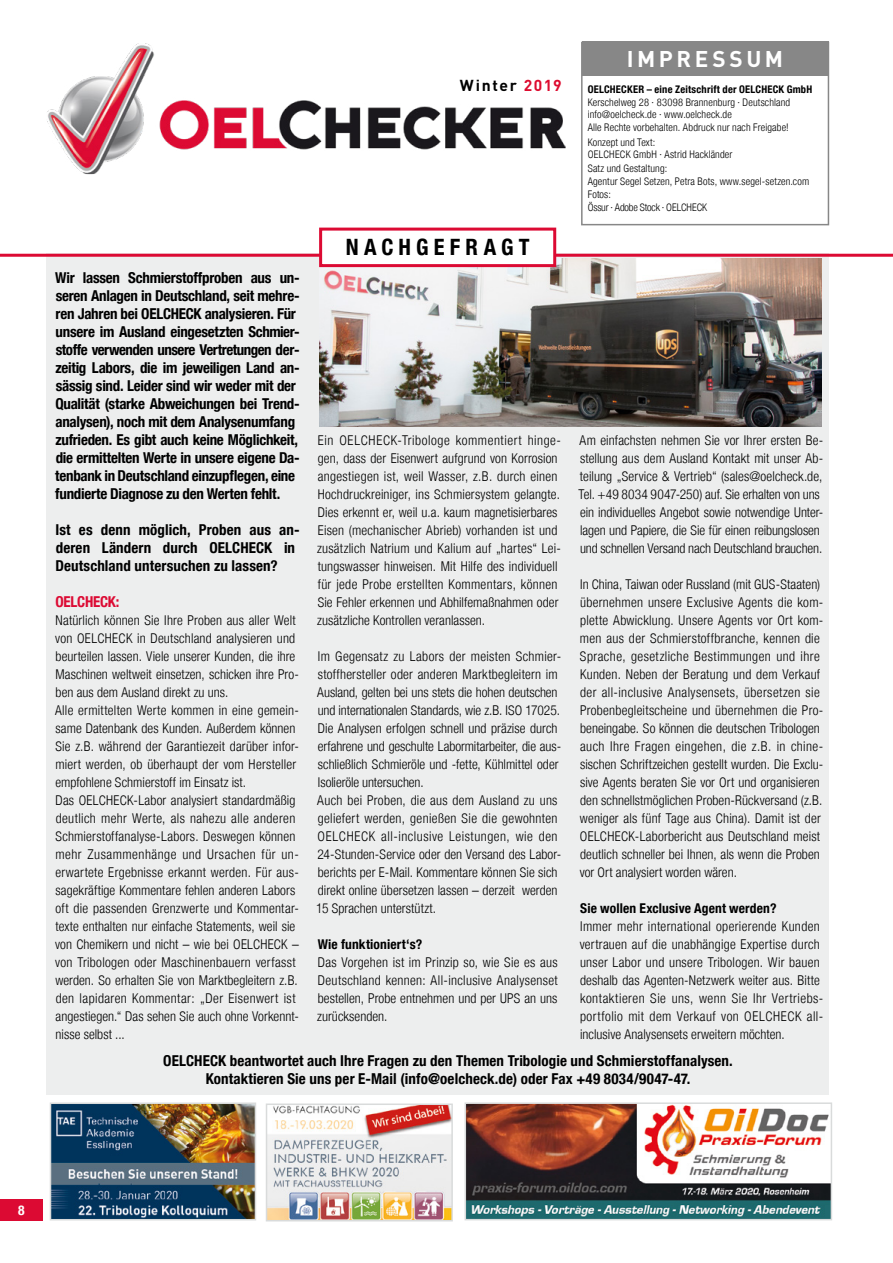
<style>
.page{position:relative;width:893px;height:1263px;background:#fff}
.page>*{position:absolute;margin:0;border:0;box-sizing:border-box;transform-origin:0 0}
.t1{font:700 condensed 22.5px "Helvetica Neue LT";letter-spacing:.23em;color:#000}
.t2{font:700 22.5px "DIN Pro";letter-spacing:.155em;color:#fff}
.t3{font:700 15.75px "DIN Pro";letter-spacing:.105em;color:#000}
.t4{font:700 condensed 15px/18px "Helvetica Neue LT";letter-spacing:-.015em;color:#000}
.t5{font:700 condensed 15px/18px "Helvetica Neue LT";letter-spacing:.01em;color:#000}
.t6{font:700 condensed 15px "Helvetica Neue LT";letter-spacing:-.015em;color:#dc0a33}
.t7{font:300 condensed 13.5px/18px "Helvetica Neue LT";letter-spacing:.01em;color:#000}
.t8{font:700 condensed 13.5px "Helvetica Neue LT";letter-spacing:.01em;color:#000}
.t9{font:700 condensed 13.5px "Helvetica Neue LT";color:#fff}
.t10{font:300 condensed 10.5px/12.6px "Helvetica Neue LT";letter-spacing:.01em;color:#000}
.t11{font:700 condensed 10.5px "Helvetica Neue LT";letter-spacing:.02em;color:#000}
.t12{font:300 condensed 10.5px/12.6px "Helvetica Neue LT";letter-spacing:-.01em;color:#000}
.s1{color:#dd0b2f}
</style>
<div class="page">
<div style="left:0;top:1199px;width:43px;height:21px;background:#dc0a33"></div>
<img style="left:47px;top:43px;width:519px;height:131px">
<div style="left:581px;top:42px;width:248px;height:183px;border:2px solid #878787"></div>
<div style="left:582px;top:42px;width:246px;height:34px;background:#878787"></div>
<div style="left:46px;top:253px;width:783px;height:842px;background:#edeeee"></div>
<img style="left:320px;top:259px;width:501px;height:167px">
<hr style="left:0;top:254px;width:893px;height:3px;background:#dc0a33">
<div style="left:321px;top:229px;width:234px;height:37px;background:#fff"></div>
<div style="left:319px;top:228px;width:237px;height:39px;border:3px solid #dc0a33"></div>
<img style="left:468px;top:1105px;width:361px;height:112px">
<div style="left:465px;top:1102px;width:367px;height:118px;border:2px solid #d9dbdb"></div>
<img style="left:53px;top:1105px;width:200px;height:112px">
<div style="left:50px;top:1102px;width:206px;height:118px;border:2px solid #d9dbdb"></div>
<img style="left:269px;top:1106px;width:181px;height:112px">
<div style="left:266px;top:1103px;width:187px;height:118px;border:2px solid #d9dbdb"></div>
<p class="t4" style="left:55px;top:269px;width:246px">Wir lassen Schmierstoffproben aus un&shy;seren Anlagen in Deutschland, seit mehre&shy;ren Jahren bei OELCHECK analysieren. Für unsere im Ausland eingesetzten Schmier&shy;stoffe verwenden unsere Vertretungen der&shy;zeitig Labors, die im jeweiligen Land an&shy;sässig sind. Leider sind wir weder mit der Qualität (starke Abweichungen bei Trend&shy;analysen), noch mit dem Analysenumfang zufrieden. Es gibt auch keine Möglichkeit, die ermittelten Werte in unsere eigene Da&shy;tenbank in Deutschland einzupflegen, eine fundierte Diagnose zu den Werten fehlt.</p>
<p class="t5" style="left:55px;top:521px;width:246px">Ist es denn möglich, Proben aus an&shy;deren Ländern durch OELCHECK in<br>Deutschland untersuchen zu lassen?</p>
<p class="t6" style="left:56px;top:593px;width:65px">OELCHECK:</p>
<p class="t7" style="left:55px;top:611px;width:245px">Natürlich können Sie Ihre Proben aus aller Welt von OELCHECK in Deutschland analysieren und beurteilen lassen. Viele unserer Kunden, die ihre Maschinen weltweit einsetzen, schicken ihre Pro&shy;ben aus dem Ausland direkt zu uns.<br>Alle ermittelten Werte kommen in eine gemein&shy;same Datenbank des Kunden. Außerdem können Sie z.B. während der Garantiezeit darüber infor&shy;miert werden, ob überhaupt der vom Hersteller empfohlene Schmierstoff im Einsatz ist.<br>Das OELCHECK-Labor analysiert standardmäßig deutlich mehr Werte, als nahezu alle anderen Schmierstoffanalyse-Labors. Deswegen können mehr Zusammenhänge und Ursachen für un&shy;erwartete Ergebnisse erkannt werden. Für aus&shy;sagekräftige Kommentare fehlen anderen Labors oft die passenden Grenzwerte und Kommentar&shy;texte enthalten nur einfache Statements, weil sie von Chemikern und nicht – wie bei OELCHECK – von Tribologen oder Maschinenbauern verfasst werden. So erhalten Sie von Marktbegleitern z.B. den lapidaren Kommentar: „Der Eisenwert ist angestiegen.“ Das sehen Sie auch ohne Vorkennt&shy;nisse selbst ...</p>
<p class="t3" style="left:460px;top:75px;width:103px">Winter <span class="s1">2019</span></p>
<h1 class="t1" style="left:346px;top:233px;width:185px">NACHGEFRAGT</h1>
<h1 class="t2" style="left:627px;top:44px;width:158px">IMPRESSUM</h1>
<p class="t11" style="left:588px;top:83px;width:226px">OELCHECKER – eine Zeitschrift der OELCHECK GmbH</p>
<p class="t10" style="left:588px;top:96px;width:204px">Kerschelweg 28 · 83098 Brannenburg · Deutschland info@oelcheck.de · www.oelcheck.de<br>Alle Rechte vorbehalten. Abdruck nur nach Freigabe!</p>
<p class="t10" style="left:588px;top:135px;width:146px">Konzept und Text:<br>OELCHECK GmbH · Astrid Hackländer</p>
<p class="t10" style="left:588px;top:162px;width:223px">Satz und Gestaltung:<br>Agentur Segel Setzen, Petra Bots, www.segel-setzen.com</p>
<p class="t12" style="left:588px;top:188px;width:121px">Fotos:<br>Össur · Adobe Stock · OELCHECK</p>
<p class="t7" style="left:317px;top:431px;width:245px">Ein OELCHECK-Tribologe kommentiert hinge&shy;gen, dass der Eisenwert aufgrund von Korrosion angestiegen ist, weil Wasser, z.B. durch einen Hochdruckreiniger, ins Schmiersystem gelangte.<br>Dies erkennt er, weil u.a. kaum magnetisierbares Eisen (mechanischer Abrieb) vorhanden ist und zusätzlich Natrium und Kalium auf „hartes“ Lei&shy;tungswasser hinweisen. Mit Hilfe des individuell für jede Probe erstellten Kommentars, können Sie Fehler erkennen und Abhilfemaßnahmen oder zusätzliche Kontrollen veranlassen.</p>
<p class="t7" style="left:316px;top:647px;width:246px">Im Gegensatz zu Labors der meisten Schmier&shy;stoffhersteller oder anderen Marktbegleitern im Ausland, gelten bei uns stets die hohen deutschen und internationalen Standards, wie z.B. ISO 17025.<br>Die Analysen erfolgen schnell und präzise durch erfahrene und geschulte Labormitarbeiter, die aus&shy;schließlich Schmieröle und -fette, Kühlmittel oder Isolieröle untersuchen.<br>Auch bei Proben, die aus dem Ausland zu uns geliefert werden, genießen Sie die gewohnten OELCHECK all-inclusive Leistungen, wie den 24-Stunden-Service oder den Versand des Labor&shy;berichts per E-Mail. Kommentare können Sie sich direkt online übersetzen lassen – derzeit werden 15 Sprachen unterstützt.</p>
<p class="t8" style="left:318px;top:936px;width:106px">Wie funktioniert‘s?</p>
<p class="t7" style="left:317px;top:953px;width:242px;text-align:justify">Das Vorgehen ist im Prinzip so, wie Sie es aus Deutschland kennen: All-inclusive Analysenset bestellen, Probe entnehmen und per UPS an uns zurücksenden.</p>
<p class="t7" style="left:579px;top:431px;width:246px">Am einfachsten nehmen Sie vor Ihrer ersten Be&shy;stellung aus dem Ausland Kontakt mit unser Ab&shy;teilung „Service &amp; Vertrieb“ (sales@oelcheck.de, Tel. +49 8034 9047-250) auf. Sie erhalten von uns ein individuelles Angebot sowie notwendige Unter&shy;lagen und Papiere, die Sie für einen reibungslosen und schnellen Versand nach Deutschland brauchen.</p>
<p class="t7" style="left:580px;top:575px;width:245px">In China, Taiwan oder Russland (mit GUS-Staaten) übernehmen unsere Exclusive Agents die kom&shy;plette Abwicklung. Unsere Agents vor Ort kom&shy;men aus der Schmierstoffbranche, kennen die Sprache, gesetzliche Bestimmungen und ihre Kunden. Neben der Beratung und dem Verkauf der all-inclusive Analysensets, übersetzen sie Probenbegleitscheine und übernehmen die Pro&shy;beneingabe. So können die deutschen Tribologen auch Ihre Fragen eingehen, die z.B. in chine&shy;sischen Schriftzeichen gestellt wurden. Die Exclu&shy;sive Agents beraten Sie vor Ort und organisieren den schnellstmöglichen Proben-Rückversand (z.B. weniger als fünf Tage aus China). Damit ist der OELCHECK-Laborbericht aus Deutschland meist deutlich schneller bei Ihnen, als wenn die Proben vor Ort analysiert worden wären.</p>
<p class="t8" style="left:580px;top:900px;width:198px">Sie wollen Exclusive Agent werden?</p>
<p class="t7" style="left:580px;top:917px;width:245px">Immer mehr international operierende Kunden vertrauen auf die unabhängige Expertise durch unser Labor und unsere Tribologen. Wir bauen deshalb das Agenten-Netzwerk weiter aus. Bitte kontaktieren Sie uns, wenn Sie Ihr Vertriebs&shy;portfolio mit dem Verkauf von OELCHECK all&shy;inclusive Analysensets erweitern möchten.</p>
<p class="t5" style="left:163px;top:1052px;width:571px;text-align:center">OELCHECK beantwortet auch Ihre Fragen zu den Themen Tribologie und Schmierstoffanalysen.<br>Kontaktieren Sie uns per E-Mail (info@oelcheck.de) oder Fax +49 8034/9047-47.</p>
<p class="t9" style="left:18px;top:1202px;width:8px">8</p>
</div>
